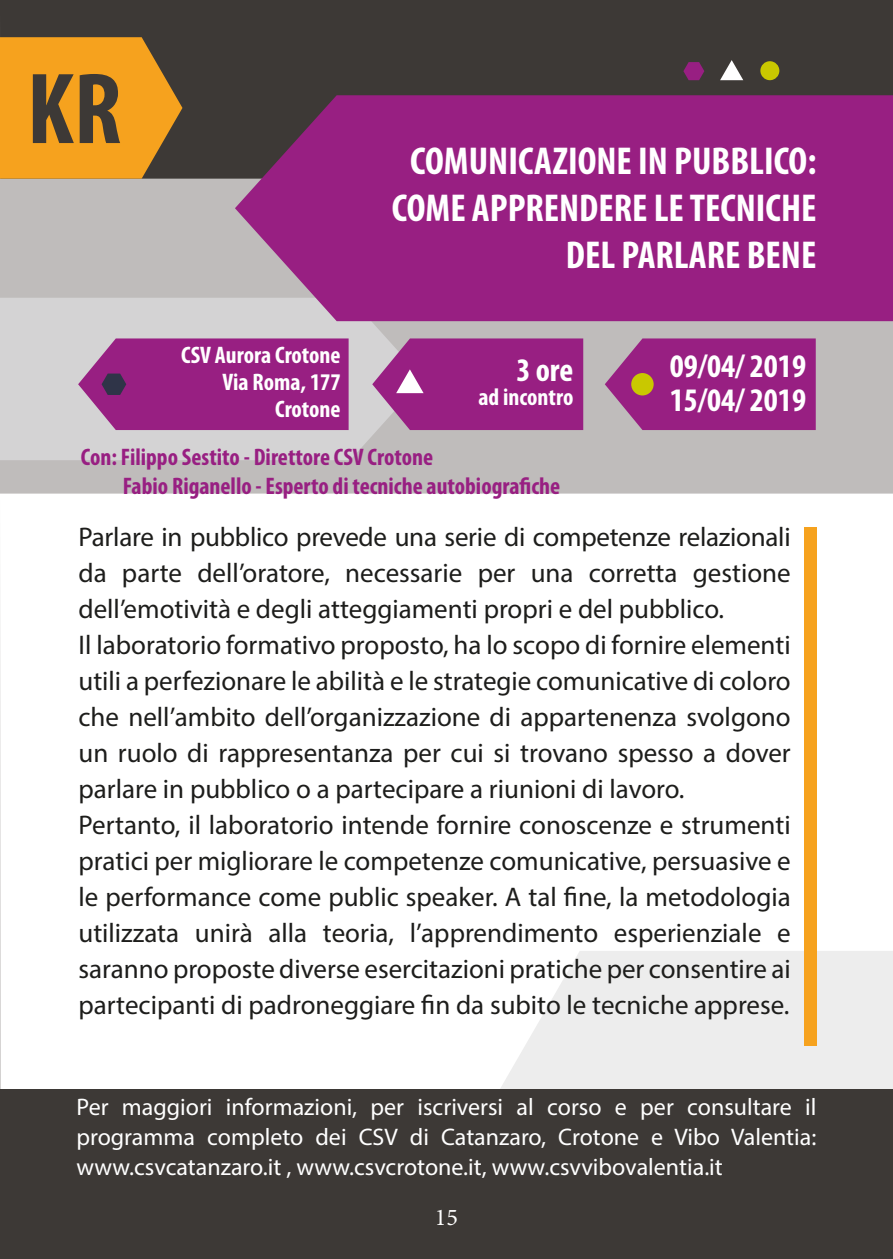
<style>
.page{position:relative;width:893px;height:1259px;background:#3d3936}
.page>*{position:absolute;margin:0;border:0;box-sizing:border-box;transform-origin:0 0}
.t1{font:700 condensed 102px "Myriad Pro";color:#3d3936}
.t2{font:700 condensed 39px/46.8px "Myriad Pro";color:#fff;text-align:right}
.t3{font:700 condensed 33px "Myriad Pro";color:#fff}
.Paragrafo_base{font:27px/36px "Myriad Pro";color:#1d1d1b;text-align:justify}
.t4{font:24px/30px "Myriad Pro";color:#fff;text-align:justify}
.t5{font:700 condensed 24px "Myriad Pro";color:#981f82}
.Paragrafo_base-2{font:700 condensed 24px "Myriad Pro";color:#fff}
.t6{font:24px "Minion Pro";color:#fff}
</style>
<div class="page">
<div style="left:0;top:179px;width:893px;height:314px;background:#bfbcbb"></div>
<svg style="left:0;top:298px;width:423px;height:162px;background:#d2d1d2"></svg>
<div style="left:0;top:493px;width:893px;height:762px;background:#fff"></div>
<svg style="left:500px;top:951px;width:393px;height:138px;background:#eee"></svg>
<div style="left:0;top:1089px;width:893px;height:170px;background:#3d3936"></div>
<svg style="left:235px;top:95px;width:658px;height:226px;background:#962681"></svg>
<svg style="left:605px;top:338px;width:211px;height:92px;background:#9b2e87"></svg>
<svg style="left:0;top:37px;width:182px;height:142px;background:#e19620"></svg>
<div style="left:804px;top:527px;width:12px;height:518px;background:#f6a21e"></div>
<div style="left:631px;top:373px;width:23px;height:22px;background:#c9c800;border-radius:50%"></div>
<svg style="left:372px;top:338px;width:211px;height:92px;background:#9e338b"></svg>
<svg style="left:78px;top:338px;width:271px;height:92px;background:#9a2d87"></svg>
<div style="left:760px;top:61px;width:19px;height:19px;background:#c9c800;border-radius:50%"></div>
<svg style="left:720px;top:60px;width:23px;height:20px"></svg>
<svg style="left:683px;top:62px;width:21px;height:18px"></svg>
<h1 class="t1" style="left:27px;top:45px;width:96px">KR</h1>
<p class="Paragrafo_base-2" style="left:181px;top:339px;width:161px">CSV Aurora Crotone</p>
<p class="Paragrafo_base-2" style="left:223px;top:366px;width:120px">Via Roma, 177</p>
<p class="Paragrafo_base-2" style="left:275px;top:393px;width:67px">Crotone</p>
<p class="t2" style="left:392px;top:137px;width:426px">COMUNICAZIONE IN PUBBLICO:<br>COME APPRENDERE LE TECNICHE<br>DEL PARLARE BENE</p>
<p class="t3" style="left:516px;top:349px;width:58px">3 ore</p>
<p class="Paragrafo_base-2" style="left:478px;top:382px;width:96px">ad incontro</p>
<p class="t3" style="left:670px;top:346px;width:138px">09/04/ 2019</p>
<p class="t3" style="left:670px;top:379px;width:138px">15/04/ 2019</p>
<p class="t5" style="left:81px;top:442px;width:354px">Con: Filippo Sestito - Direttore CSV Crotone</p>
<p class="t5" style="left:123px;top:471px;width:439px">Fabio Riganello - Esperto di tecniche autobiografiche</p>
<p class="Paragrafo_base" style="left:78px;top:519px;width:714px">Parlare in pubblico prevede una serie di competenze relazionali da parte dell’oratore, necessarie per una corretta gestione dell’emotività e degli atteggiamenti propri e del pubblico.</p>
<p class="Paragrafo_base" style="left:78px;top:627px;width:714px">Il laboratorio formativo proposto, ha lo scopo di fornire elementi utili a perfezionare le abilità e le strategie comunicative di coloro che nell’ambito dell’organizzazione di appartenenza svolgono un ruolo di rappresentanza per cui si trovano spesso a dover parlare in pubblico o a partecipare a riunioni di lavoro.</p>
<p class="Paragrafo_base" style="left:78px;top:807px;width:714px">Pertanto, il laboratorio intende fornire conoscenze e strumenti pratici per migliorare le competenze comunicative, persuasive e le performance come public speaker. A tal fine, la metodologia utilizzata unirà alla teoria, l’apprendimento esperienziale e saranno proposte diverse esercitazioni pratiche per consentire ai partecipanti di padroneggiare fin da subito le tecniche apprese.</p>
<p class="t4" style="left:77px;top:1092px;width:741px">Per maggiori informazioni, per iscriversi al corso e per consultare il programma completo dei CSV di Catanzaro, Crotone e Vibo Valentia: www.csvcatanzaro.it , www.csvcrotone.it, www.csvvibovalentia.it</p>
<p class="t6" style="left:435px;top:1201px;width:25px">15</p>
</div>
